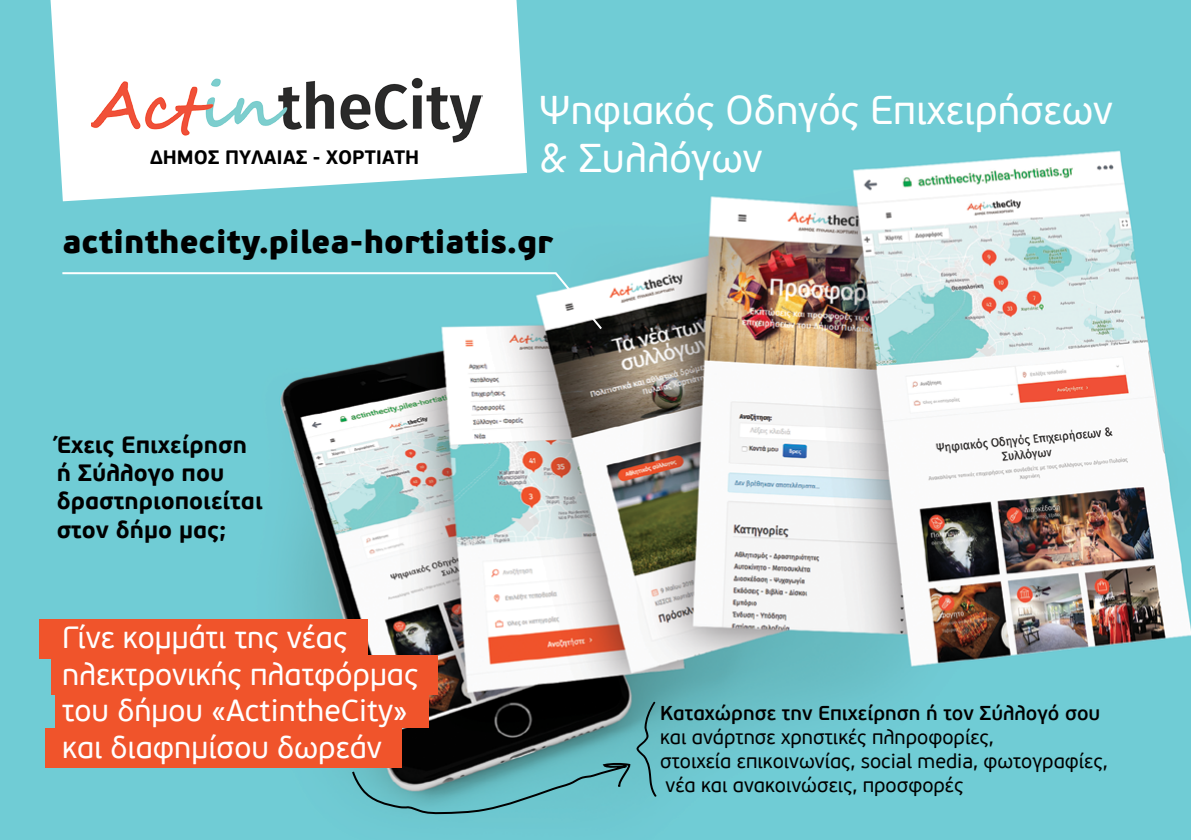
<style>
.page{position:relative;width:1191px;height:840px;background:#fff}
.page>*{position:absolute;margin:0;border:0;box-sizing:border-box;transform-origin:0 0}
.t1{font:40px/48px "PF Beau Sans Pro";color:#fff}
.t2{font:900 32px "PF Beau Sans Pro";color:#000}
.t3{font:30.6px/36.6px "PF Beau Sans Pro";color:#fff}
.t4{font:700 23.6px/28.2px "PF Beau Sans Pro";color:#000}
.t5{font:20px/24px "PF Beau Sans Pro";color:#000}
.t6{font:600 20px "PF Beau Sans Pro";color:#000}
.t7{font:700 19.4px "PF Beau Sans Pro";color:#000}
</style>
<div class="page">
<img style="left:0;top:0;width:1191px;height:839px">
<svg style="left:51px;top:0;width:476px;height:201px"></svg>
<svg style="left:60px;top:271px;width:544px;height:60px;background:#7fcfd7"></svg>
<div style="left:39px;top:619px;width:328px;height:40px;background:#f0542b"></div>
<div style="left:55px;top:687px;width:374px;height:40px;background:#f0542b"></div>
<div style="left:51px;top:654px;width:387px;height:40px;background:#f0542b"></div>
<div style="left:46px;top:727px;width:356px;height:40px;background:#f0542b"></div>
<svg style="left:350px;top:701px;width:306px;height:114px;background:#5c7270"></svg>
<img style="left:91px;top:77px;width:392px;height:67px">
<p class="t7" style="left:150px;top:145px;width:271px">ΔΗΜΟΣ ΠΥΛΑΙΑΣ - ΧΟΡΤΙΑΤΗ</p>
<h1 class="t1" style="left:539px;top:87px;width:575px">Ψηφιακός Οδηγός Επιχειρήσεων &amp; Συλλόγων</h1>
<h2 class="t2" style="left:62px;top:221px;width:492px">actinthecity.pilea-hortiatis.gr</h2>
<p class="t4" style="left:57px;top:431px;width:208px">Έχεις Επιχείρηση ή Σύλλογο που δραστηριοποιείται στον δήμο μας;</p>
<h3 class="t3" style="left:62px;top:619px;width:358px">Γίνε κομμάτι της νέας ηλεκτρονικής πλατφόρμας του δήμου «ActintheCity» και διαφημίσου δωρεάν</h3>
<p class="t6" style="left:660px;top:700px;width:442px">Καταχώρησε την Επιχείρηση ή τον Σύλλογό σου</p>
<p class="t5" style="left:660px;top:725px;width:449px">και ανάρτησε χρηστικές πληροφορίες,<br>στοιχεία επικοινωνίας, social media, φωτογραφίες, νέα και ανακοινώσεις, προσφορές</p>
</div>
